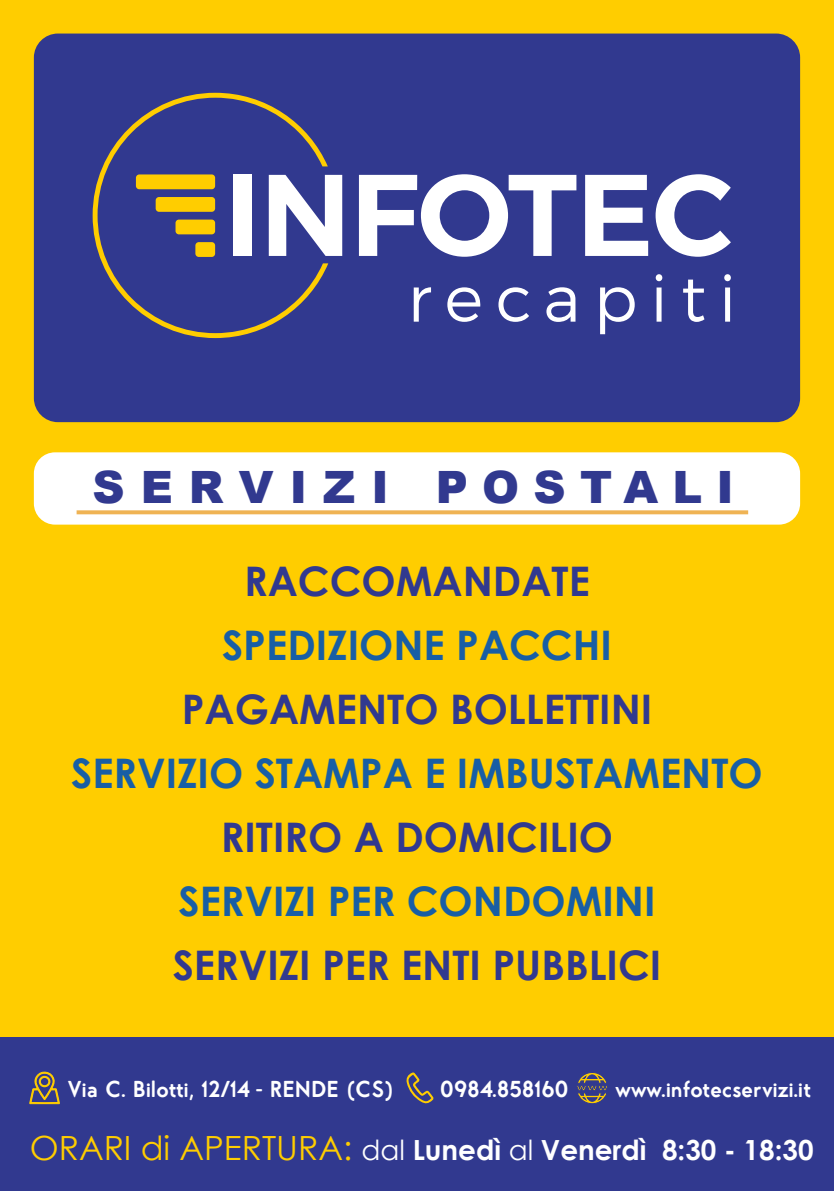
<style>
.page{position:relative;width:834px;height:1191px;background:#fff}
.page>*{position:absolute;margin:0;border:0;box-sizing:border-box;transform-origin:0 0}
.t1{font:900 44.6px "Arial";letter-spacing:.33em;color:#31398f}
.t2{font:700 40.8px "Century Gothic";color:#31398f}
.t3{font:700 40.8px "Century Gothic";color:#185ea5}
.t4{font:700 27.8px "Century Gothic";color:#fff}
.t5{font:900 23px "Air Factory Rounded";color:#fff}
.s1{font-weight:400;font-size:33.4px;color:#ffcd00}
.s2{font-weight:400}
</style>
<div class="page">
<div style="left:0;top:0;width:833px;height:1191px;background:#ffcd00"></div>
<div style="left:34px;top:452px;width:766px;height:72px;background:#fff;border-radius:21px"></div>
<svg style="left:77px;top:510px;width:671px;height:4px;background:#f0b962"></svg>
<div style="left:34px;top:34px;width:766px;height:388px;background:#31398f;border-radius:24px"></div>
<div style="left:0;top:1037px;width:833px;height:154px;background:#31398f"></div>
<svg style="left:413px;top:287px;width:18px;height:35px"></svg>
<svg style="left:447px;top:287px;width:33px;height:35px"></svg>
<svg style="left:498px;top:287px;width:31px;height:35px"></svg>
<svg style="left:546px;top:287px;width:29px;height:35px"></svg>
<svg style="left:600px;top:287px;width:34px;height:47px"></svg>
<svg style="left:655px;top:274px;width:7px;height:48px"></svg>
<svg style="left:683px;top:279px;width:21px;height:43px"></svg>
<svg style="left:724px;top:274px;width:6px;height:48px"></svg>
<svg style="left:328px;top:175px;width:14px;height:81px"></svg>
<svg style="left:359px;top:174px;width:217px;height:83px"></svg>
<svg style="left:585px;top:175px;width:63px;height:81px"></svg>
<svg style="left:655px;top:174px;width:75px;height:83px"></svg>
<svg style="left:93px;top:93px;width:235px;height:245px"></svg>
<div style="left:136px;top:174px;width:79px;height:15px;background:#ffcd00;border-radius:3px"></div>
<div style="left:156px;top:197px;width:59px;height:15px;background:#ffcd00;border-radius:3px"></div>
<div style="left:175px;top:219px;width:40px;height:15px;background:#ffcd00;border-radius:3px"></div>
<div style="left:195px;top:242px;width:20px;height:15px;background:#ffcd00;border-radius:3px"></div>
<svg style="left:29px;top:1071px;width:31px;height:34px"></svg>
<svg style="left:406px;top:1072px;width:28px;height:32px"></svg>
<svg style="left:577px;top:1072px;width:30px;height:32px"></svg>
<p class="t1" style="left:92px;top:454px;width:642px">SERVIZI POSTALI</p>
<p class="t2" style="left:244px;top:549px;width:347px">RACCOMANDATE</p>
<p class="t3" style="left:222px;top:614px;width:391px">SPEDIZIONE PACCHI</p>
<p class="t2" style="left:182px;top:678px;width:472px">PAGAMENTO BOLLETTINI</p>
<p class="t3" style="left:71px;top:742px;width:693px">SERVIZIO STAMPA E IMBUSTAMENTO</p>
<p class="t2" style="left:221px;top:806px;width:393px">RITIRO A DOMICILIO</p>
<p class="t3" style="left:178px;top:870px;width:478px">SERVIZI PER CONDOMINI</p>
<p class="t2" style="left:173px;top:934px;width:490px">SERVIZI PER ENTI PUBBLICI</p>
<p class="t5" style="left:68px;top:1074px;width:327px">Via C. Bilotti, 12/14 - RENDE (CS)</p>
<p class="t5" style="left:440px;top:1074px;width:130px">0984.858160</p>
<p class="t5" style="left:615px;top:1074px;width:196px">www.infotecservizi.it</p>
<p class="t4" style="left:30px;top:1128px;width:785px"><span class="s1">ORARI di APERTURA:</span> <span class="s2">dal</span> Lunedì <span class="s2">al</span> Venerdì 8:30 - 18:30</p>
</div>
